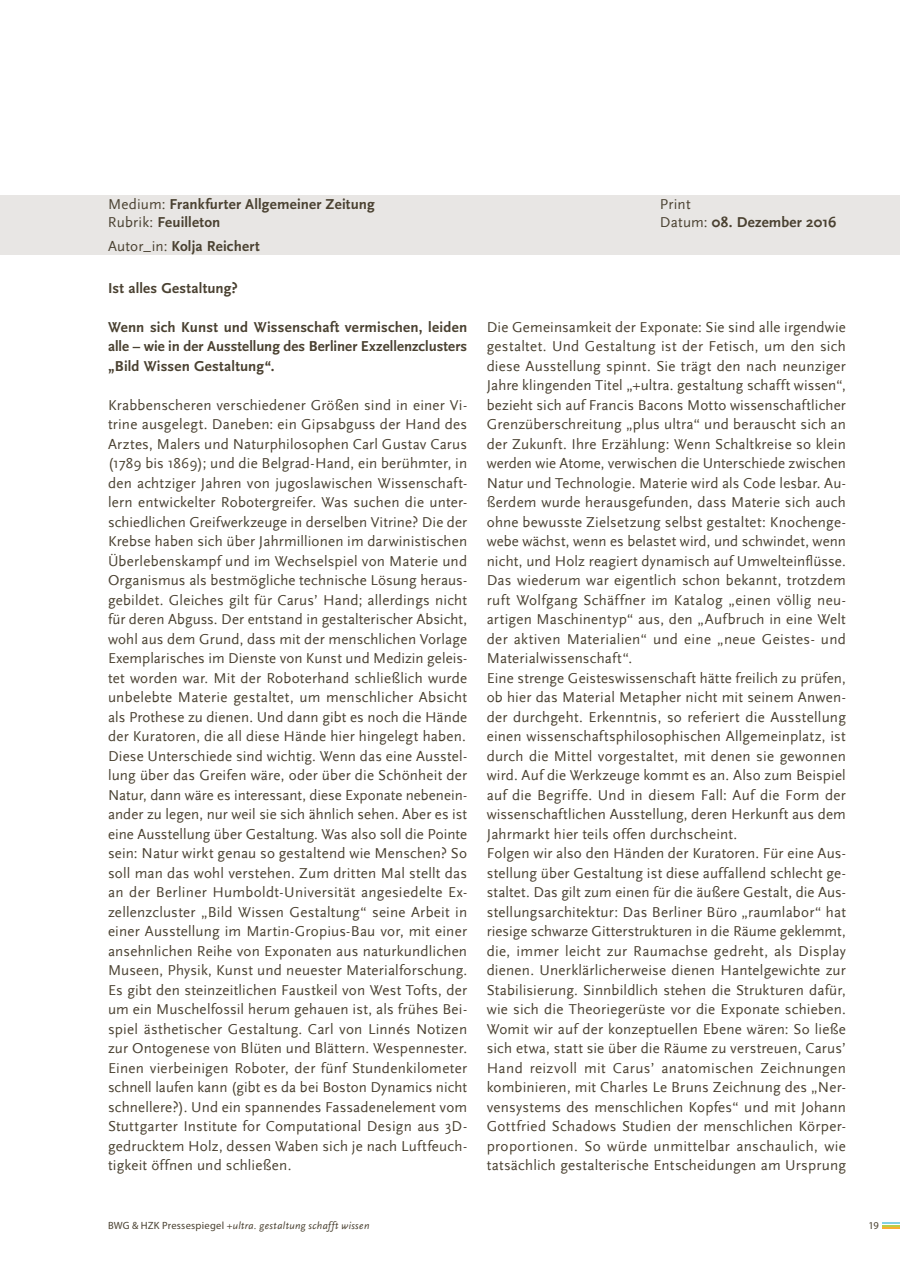
<style>
.page{position:relative;width:900px;height:1268px;background:#fff}
.page>*{position:absolute;margin:0;border:0;box-sizing:border-box;transform-origin:0 0}
.t1{font:15px/19.5px "Scala Sans";letter-spacing:.015em;color:#4a4131;text-align:justify}
.t2{font:700 15px/19.5px "Scala Sans Pro";letter-spacing:.01em;color:#4a4131;text-align:justify}
.t3{font:700 15px "Scala Sans";letter-spacing:.02em;color:#4a4131}
.t4{font:italic 10.5px "Scala Sans";letter-spacing:.035em;color:#4a4131}
.t5{font:10.5px "Myriad Pro";color:#4a4131}
.s1{font-family:"Scala Sans";font-weight:400}
.s2{font-weight:400}
.s3{font-family:"Myriad Pro";font-style:normal}
</style>
<div class="page">
<svg style="left:882px;top:1222px;width:18px;height:6px"></svg>
<div style="left:0;top:195px;width:900px;height:60px;background:#e4e2e0"></div>
<p class="t2" style="left:108px;top:194px;width:268px"><span class="s1">Medium:</span> Frankfurter Allgemeiner Zeitung</p>
<p class="t1" style="left:660px;top:194px;width:32px">Print</p>
<p class="t2" style="left:108px;top:212px;width:114px"><span class="s1">Rubrik:</span> Feuilleton</p>
<p class="t3" style="left:660px;top:214px;width:178px"><span class="s2">Datum:</span> 08. Dezember 2016</p>
<p class="t2" style="left:108px;top:236px;width:153px"><span class="s1">Autor_in:</span> Kolja Reichert</p>
<p class="t2" style="left:108px;top:278px;width:131px">Ist alles Gestaltung?</p>
<p class="t2" style="left:108px;top:317px;width:361px">Wenn sich Kunst und Wissenschaft vermischen, leiden alle – wie in der Ausstellung des Berliner Exzellenzclusters „Bild Wissen Gestaltung“.</p>
<p class="t1" style="left:108px;top:395px;width:361px">Krabbenscheren verschiedener Größen sind in einer Vi&shy;trine ausgelegt. Daneben: ein Gipsabguss der Hand des Arztes, Malers und Naturphilosophen Carl Gustav Carus (1789 bis 1869); und die Belgrad-Hand, ein berühmter, in den achtziger Jahren von jugoslawischen Wissenschaft&shy;lern entwickelter Robotergreifer. Was suchen die unter&shy;schiedlichen Greifwerkzeuge in derselben Vitrine? Die der Krebse haben sich über Jahrmillionen im darwinistischen Überlebenskampf und im Wechselspiel von Materie und Organismus als bestmögliche technische Lösung heraus&shy;gebildet. Gleiches gilt für Carus’ Hand; allerdings nicht für deren Abguss. Der entstand in gestalterischer Absicht, wohl aus dem Grund, dass mit der menschlichen Vorlage Exemplarisches im Dienste von Kunst und Medizin geleis&shy;tet worden war. Mit der Roboterhand schließlich wurde unbelebte Materie gestaltet, um menschlicher Absicht als Prothese zu dienen. Und dann gibt es noch die Hände der Kuratoren, die all diese Hände hier hingelegt haben.<br>Diese Unterschiede sind wichtig. Wenn das eine Ausstel&shy;lung über das Greifen wäre, oder über die Schönheit der Natur, dann wäre es interessant, diese Exponate nebenein&shy;ander zu legen, nur weil sie sich ähnlich sehen. Aber es ist eine Ausstellung über Gestaltung. Was also soll die Pointe sein: Natur wirkt genau so gestaltend wie Menschen? So soll man das wohl verstehen. Zum dritten Mal stellt das an der Berliner Humboldt-Universität angesiedelte Ex&shy;zellenzcluster „Bild Wissen Gestaltung“ seine Arbeit in einer Ausstellung im Martin-Gropius-Bau vor, mit einer ansehnlichen Reihe von Exponaten aus naturkundlichen Museen, Physik, Kunst und neuester Materialforschung.<br>Es gibt den steinzeitlichen Faustkeil von West Tofts, der um ein Muschelfossil herum gehauen ist, als frühes Bei&shy;spiel ästhetischer Gestaltung. Carl von Linnés Notizen zur Ontogenese von Blüten und Blättern. Wespennester.<br>Einen vierbeinigen Roboter, der fünf Stundenkilometer schnell laufen kann (gibt es da bei Boston Dynamics nicht schnellere?). Und ein spannendes Fassadenelement vom Stuttgarter Institute for Computational Design aus 3D&shy;gedrucktem Holz, dessen Waben sich je nach Luftfeuch&shy;tigkeit öffnen und schließen.</p>
<p class="t1" style="left:487px;top:317px;width:361px;text-align:left">Die Gemeinsamkeit der Exponate: Sie sind alle irgendwie gestaltet. Und Gestaltung ist der Fetisch, um den sich diese Ausstellung spinnt. Sie trägt den nach neunziger Jahre klingenden Titel „+ultra. gestaltung schafft wissen“, bezieht sich auf Francis Bacons Motto wissenschaftlicher Grenzüberschreitung „plus ultra“ und berauscht sich an der Zukunft. Ihre Erzählung: Wenn Schaltkreise so klein werden wie Atome, verwischen die Unterschiede zwischen Natur und Technologie. Materie wird als Code lesbar. Au&shy;ßerdem wurde herausgefunden, dass Materie sich auch ohne bewusste Zielsetzung selbst gestaltet: Knochenge&shy;webe wächst, wenn es belastet wird, und schwindet, wenn nicht, und Holz reagiert dynamisch auf Umwelteinflüsse.<br>Das wiederum war eigentlich schon bekannt, trotzdem ruft Wolfgang Schäffner im Katalog „einen völlig neu&shy;artigen Maschinentyp“ aus, den „Aufbruch in eine Welt der aktiven Materialien“ und eine „neue Geistes- und Materialwissenschaft“.<br>Eine strenge Geisteswissenschaft hätte freilich zu prüfen, ob hier das Material Metapher nicht mit seinem Anwen&shy;der durchgeht. Erkenntnis, so referiert die Ausstellung einen wissenschaftsphilosophischen Allgemeinplatz, ist durch die Mittel vorgestaltet, mit denen sie gewonnen wird. Auf die Werkzeuge kommt es an. Also zum Beispiel auf die Begriffe. Und in diesem Fall: Auf die Form der wissenschaftlichen Ausstellung, deren Herkunft aus dem Jahrmarkt hier teils offen durchscheint.<br>Folgen wir also den Händen der Kuratoren. Für eine Aus&shy;stellung über Gestaltung ist diese auffallend schlecht ge&shy;staltet. Das gilt zum einen für die äußere Gestalt, die Aus&shy;stellungsarchitektur: Das Berliner Büro „raumlabor“ hat riesige schwarze Gitterstrukturen in die Räume geklemmt, die, immer leicht zur Raumachse gedreht, als Display dienen. Unerklärlicherweise dienen Hantelgewichte zur Stabilisierung. Sinnbildlich stehen die Strukturen dafür, wie sich die Theoriegerüste vor die Exponate schieben.<br>Womit wir auf der konzeptuellen Ebene wären: So ließe sich etwa, statt sie über die Räume zu verstreuen, Carus’ Hand reizvoll mit Carus’ anatomischen Zeichnungen kombinieren, mit Charles Le Bruns Zeichnung des „Ner&shy;vensystems des menschlichen Kopfes“ und mit Johann Gottfried Schadows Studien der menschlichen Körper&shy;proportionen. So würde unmittelbar anschaulich, wie tatsächlich gestalterische Entscheidungen am Ursprung</p>
<p class="t4" style="left:108px;top:1219px;width:263px"><span class="s3">BWG &amp; HZK Pressespiegel</span> +ultra. gestaltung schafft wissen</p>
<p class="t5" style="left:869px;top:1219px;width:12px">19</p>
</div>
